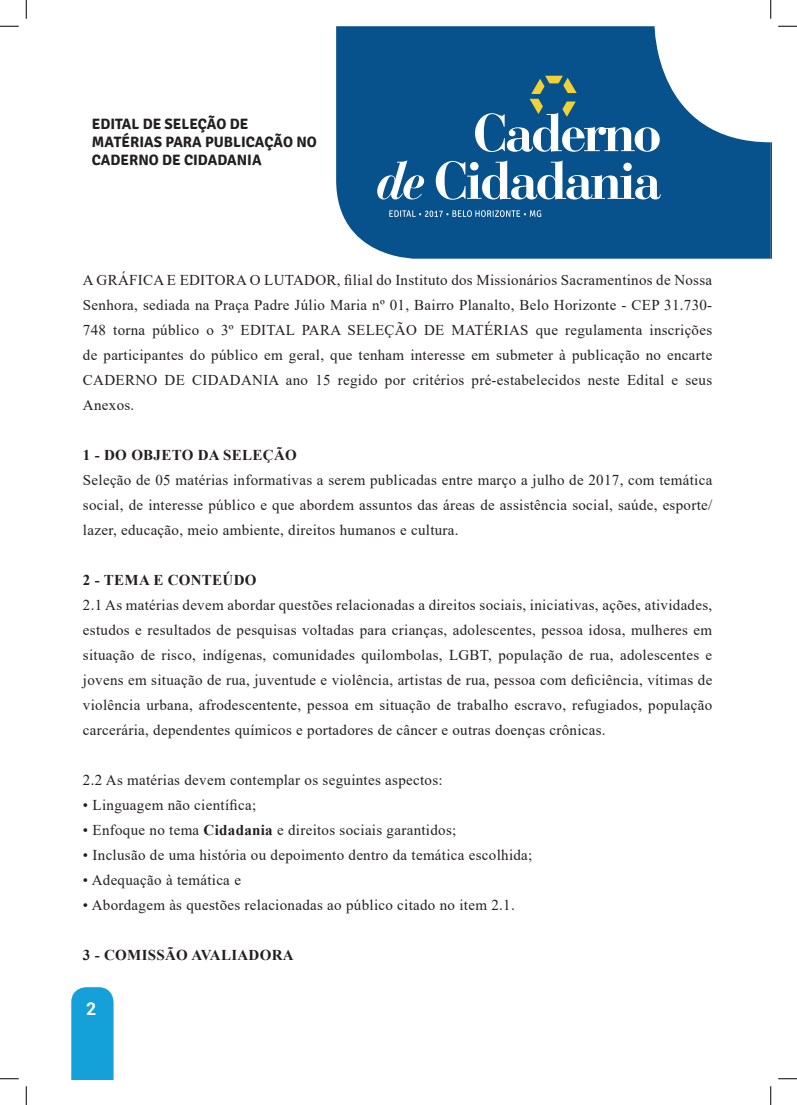
<style>
.page{position:relative;width:797px;height:1105px;background:#fff}
.page>*{position:absolute;margin:0;border:0;box-sizing:border-box;transform-origin:0 0}
.t1{font:700 17.5px "Roboto";color:#fff}
.t2{font:15px/25px "Times New Roman";letter-spacing:.02em;color:#231f20;text-align:justify}
.t3{font:700 15px/18px "Signika";color:#231f20}
.t4{font:700 15px "Times New Roman";letter-spacing:.02em;color:#231f20}
.s1{font-weight:700}
</style>
<div class="page">
<div style="left:71px;top:987px;width:42px;height:93px;background:#14a0d9"></div>
<svg style="left:770px;top:142px;width:1px;height:117px"></svg>
<svg style="left:336px;top:26px;width:434px;height:233px;fill:#07518c"></svg>
<svg style="left:389px;top:210px;width:152px;height:7px"></svg>
<svg style="left:377px;top:160px;width:284px;height:40px"></svg>
<svg style="left:475px;top:76px;width:184px;height:76px;background:#37719b"></svg>
<svg style="left:0;top:25px;width:19px;height:2px"></svg>
<svg style="left:778px;top:25px;width:19px;height:2px"></svg>
<svg style="left:0;top:1078px;width:19px;height:1px"></svg>
<svg style="left:778px;top:1078px;width:19px;height:1px"></svg>
<svg style="left:25px;top:0;width:2px;height:19px"></svg>
<svg style="left:25px;top:1086px;width:2px;height:19px"></svg>
<svg style="left:770px;top:0;width:1px;height:19px"></svg>
<svg style="left:770px;top:1086px;width:1px;height:19px"></svg>
<p class="t3" style="left:92px;top:115px;width:227px">EDITAL DE SELEÇÃO DE<br>MATÉRIAS PARA PUBLICAÇÃO NO<br>CADERNO DE CIDADANIA</p>
<p class="t2" style="left:83px;top:267px;width:631px">A GRÁFICA E EDITORA O LUTADOR, filial do Instituto dos Missionários Sacramentinos de Nossa Senhora, sediada na Praça Padre Júlio Maria nº 01, Bairro Planalto, Belo Horizonte - CEP 31.730- 748 torna público o 3º EDITAL PARA SELEÇÃO DE MATÉRIAS que regulamenta inscrições de participantes do público em geral, que tenham interesse em submeter à publicação no encarte CADERNO DE CIDADANIA ano 15 regido por critérios pré-estabelecidos neste Edital e seus Anexos.</p>
<p class="t4" style="left:83px;top:444px;width:215px">1 - DO OBJETO DA SELEÇÃO</p>
<p class="t2" style="left:83px;top:467px;width:631px">Seleção de 05 matérias informativas a serem publicadas entre março a julho de 2017, com temática social, de interesse público e que abordem assuntos das áreas de assistência social, saúde, esporte/ lazer, educação, meio ambiente, direitos humanos e cultura.</p>
<p class="t4" style="left:83px;top:569px;width:175px">2 - TEMA E CONTEÚDO</p>
<p class="t2" style="left:83px;top:592px;width:631px">2.1 As matérias devem abordar questões relacionadas a direitos sociais, iniciativas, ações, atividades, estudos e resultados de pesquisas voltadas para crianças, adolescentes, pessoa idosa, mulheres em situação de risco, indígenas, comunidades quilombolas, LGBT, população de rua, adolescentes e jovens em situação de rua, juventude e violência, artistas de rua, pessoa com deficiência, vítimas de violência urbana, afrodescentente, pessoa em situação de trabalho escravo, refugiados, população carcerária, dependentes químicos e portadores de câncer e outras doenças crônicas.</p>
<p class="t2" style="left:83px;top:767px;width:361px">2.2 As matérias devem contemplar os seguintes aspectos:</p>
<p class="t2" style="left:83px;top:792px;width:175px">• Linguagem não científica;</p>
<p class="t2" style="left:83px;top:817px;width:375px">• Enfoque no tema <span class="s1">Cidadania</span> e direitos sociais garantidos;</p>
<p class="t2" style="left:83px;top:842px;width:451px">• Inclusão de uma história ou depoimento dentro da temática escolhida;</p>
<p class="t2" style="left:83px;top:867px;width:159px">• Adequação à temática e</p>
<p class="t2" style="left:83px;top:892px;width:433px">• Abordagem às questões relacionadas ao público citado no item 2.1.</p>
<p class="t4" style="left:83px;top:944px;width:212px">3 - COMISSÃO AVALIADORA</p>
<p class="t1" style="left:86px;top:996px;width:12px">2</p>
</div>
